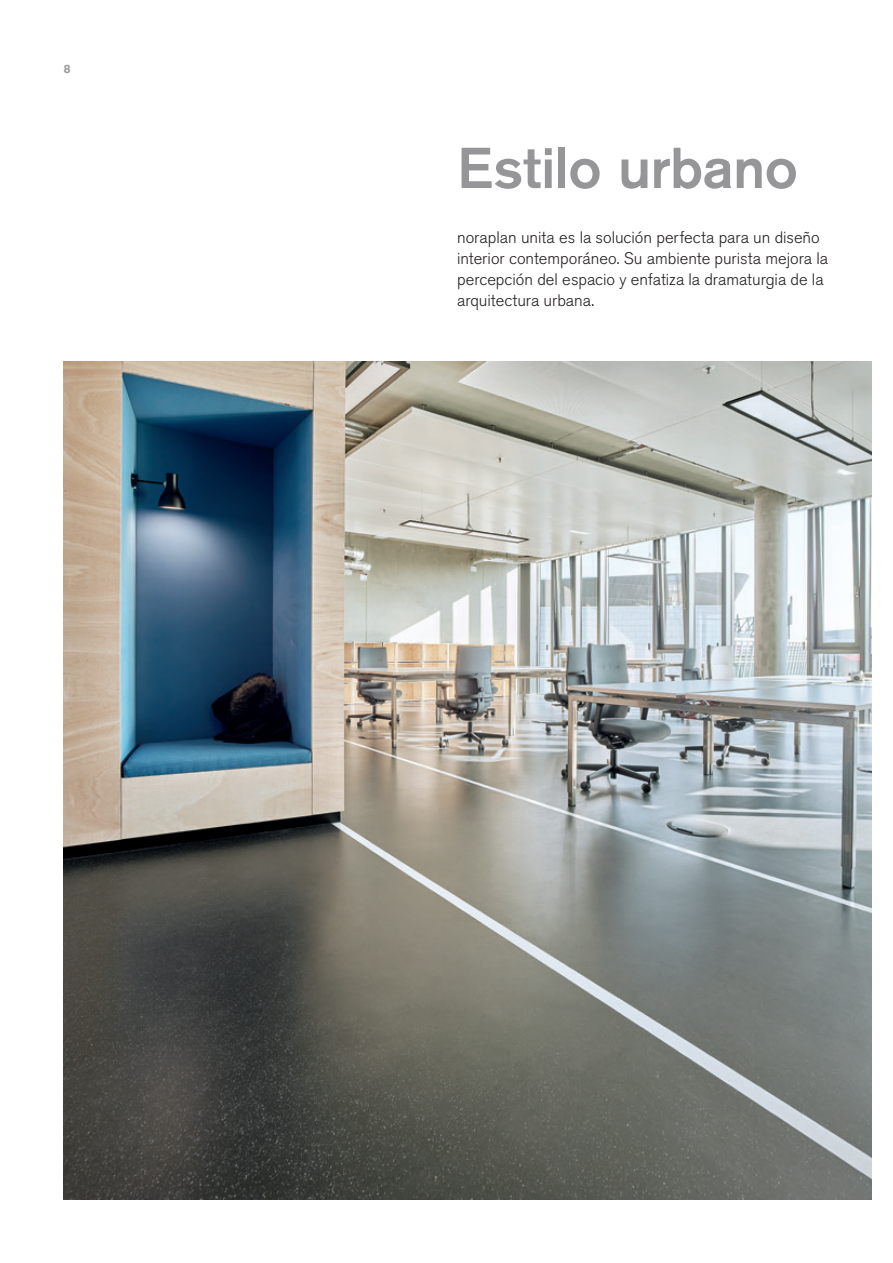
<style>
.page{position:relative;width:893px;height:1263px;background:#fff}
.page>*{position:absolute;margin:0;border:0;box-sizing:border-box;transform-origin:0 0}
.t1{font:500 57px "Akzidenz Grotesk Pro";letter-spacing:-.01em;color:#969598}
.t2{font:300 16.5px/21px "Akzidenz Grotesk Pro";color:#231f20}
.t3{font:500 12px "Akzidenz Grotesk Pro";color:#969598}
</style>
<div class="page">
<img style="left:64px;top:361px;width:807px;height:838px">
<p class="t3" style="left:64px;top:61px;width:8px">8</p>
<h1 class="t1" style="left:457px;top:131px;width:342px">Estilo urbano</h1>
<p class="t2" style="left:457px;top:227px;width:372px">noraplan unita es la solución perfecta para un diseño interior contemporáneo. Su ambiente purista mejora la percepción del espacio y enfatiza la dramaturgia de la arquitectura urbana.</p>
</div>
